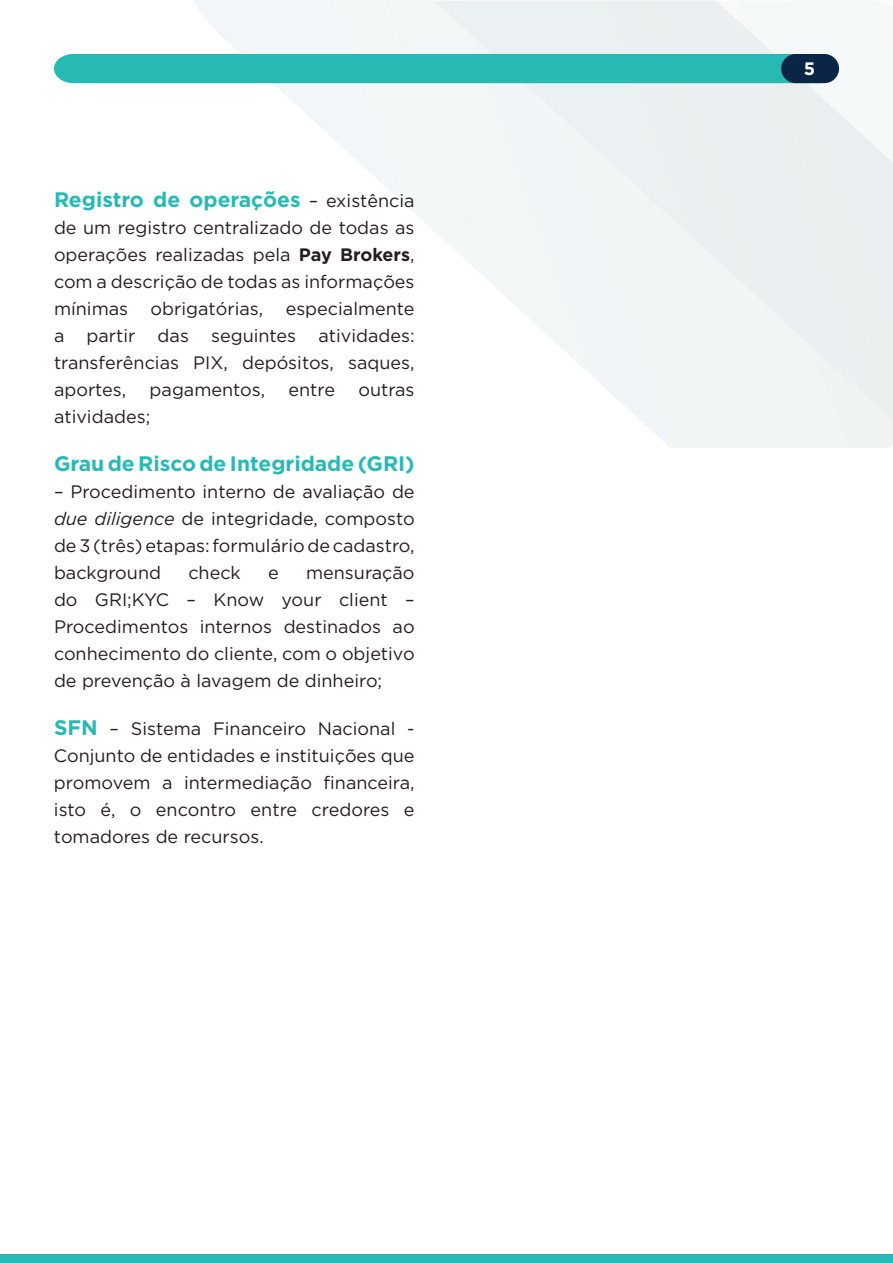
<style>
.page{position:relative;width:893px;height:1263px;background:#fff}
.page>*{position:absolute;margin:0;border:0;box-sizing:border-box;transform-origin:0 0}
.t1{font:700 21px "Gotham Pro";color:#27bab5}
.t2{font:18px/27px "Gotham Pro";color:#231f20;text-align:justify}
.t3{font:700 18px "Gotham";color:#fff}
.s1{font-weight:400;font-size:18px;color:#231f20}
.s2{font-weight:700}
.s3{font-style:italic}
.s4{font-weight:700;font-size:21px;color:#27bab5}
</style>
<div class="page">
<div style="left:54px;top:54px;width:785px;height:29px;background:#27bab5"></div>
<div style="left:781px;top:54px;width:58px;height:29px;background:#0a2545;border-radius:15px"></div>
<div style="left:0;top:1254px;width:893px;height:9px;background:#27bab5"></div>
<p class="t1" style="left:54px;top:187px;width:362px">Registro de operações <span class="s1">– existência</span></p>
<p class="t2" style="left:54px;top:214px;width:362px">de um registro centralizado de todas as operações realizadas pela <span class="s2">Pay Brokers</span>, com a descrição de todas as informações mínimas obrigatórias, especialmente a partir das seguintes atividades: transferências PIX, depósitos, saques, aportes,</p>
<p class="t2" style="left:150px;top:376px;width:117px">pagamentos,</p>
<p class="t2" style="left:289px;top:376px;width:48px">entre</p>
<p class="t2" style="left:358px;top:376px;width:58px">outras</p>
<p class="t2" style="left:54px;top:403px;width:98px">atividades;</p>
<p class="t1" style="left:54px;top:451px;width:362px">Grau de Risco de Integridade (GRI)</p>
<p class="t2" style="left:54px;top:478px;width:362px">– Procedimento interno de avaliação de <span class="s3">due diligence</span> de integridade, composto de 3 (três) etapas: formulário de cadastro, background</p>
<p class="t2" style="left:188px;top:559px;width:54px">check</p>
<p class="t2" style="left:268px;top:559px;width:12px">e</p>
<p class="t2" style="left:54px;top:559px;width:362px;text-indent:252px">mensuração do GRI;KYC – Know your client – Procedimentos internos destinados ao conhecimento do cliente, com o objetivo de prevenção à lavagem de dinheiro;</p>
<p class="t2" style="left:54px;top:715px;width:362px"><span class="s4">SFN</span> – Sistema Financeiro Nacional - Conjunto de entidades e instituições que promovem a intermediação financeira, isto é, o encontro entre credores e tomadores de recursos.</p>
<p class="t3" style="left:804px;top:58px;width:13px">5</p>
</div>
